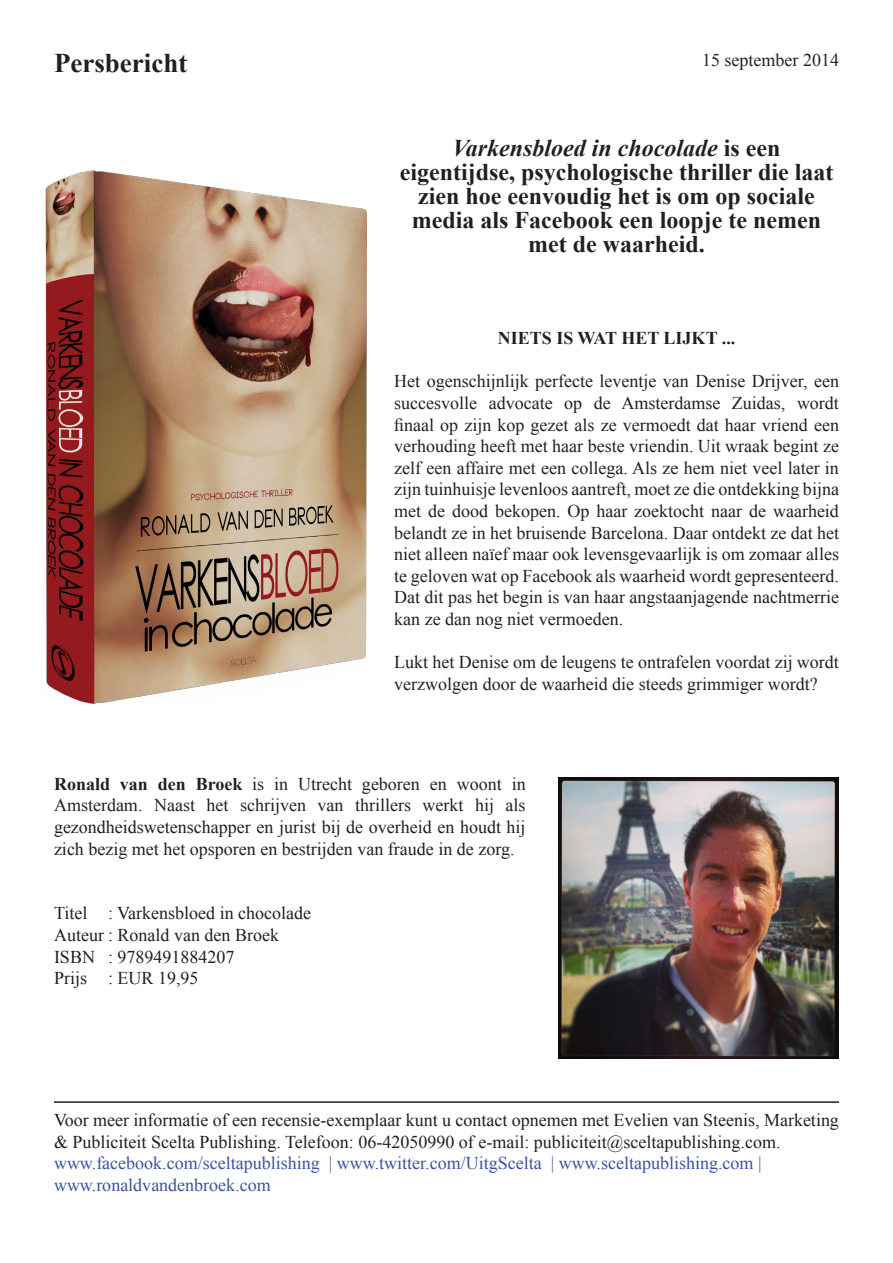
<style>
.page{position:relative;width:893px;height:1263px;background:#fff}
.page>*{position:absolute;margin:0;border:0;box-sizing:border-box;transform-origin:0 0}
.t1{font:700 27px "Times New Roman";color:#231f20}
.t2{font:700 24px/24px "Times New Roman";color:#231f20;text-align:center}
.t3{font:18px/21.6px "Times New Roman";color:#231f20}
.t4{font:18px "Times New Roman";color:#3a53a3}
.t5{font:700 18px "Times New Roman";color:#231f20}
.s1{font-style:italic}
.s2{font-weight:700}
</style>
<div class="page">
<img style="left:45px;top:170px;width:322px;height:534px">
<hr style="left:54px;top:1101px;width:785px;height:2px;background:#231f20">
<img style="left:558px;top:777px;width:281px;height:281px">
<p class="t1" style="left:54px;top:44px;width:135px">Persbericht</p>
<p class="t3" style="left:702px;top:49px;width:138px">15 september 2014</p>
<p class="t2" style="left:400px;top:135px;width:435px"><span class="s1">Varkensbloed in chocolade</span> is een eigentijdse, psychologische thriller die laat zien hoe eenvoudig het is om op sociale media als Facebook een loopje te nemen met de waarheid.</p>
<p class="t5" style="left:498px;top:325px;width:239px">NIETS IS WAT HET LIJKT ...</p>
<p class="t3" style="left:394px;top:370px;width:446px;text-align:justify">Het ogenschijnlijk perfecte leventje van Denise Drijver, een succesvolle advocate op de Amsterdamse Zuidas, wordt finaal op zijn kop gezet als ze vermoedt dat haar vriend een verhouding heeft met haar beste vriendin. Uit wraak begint ze zelf een affaire met een collega. Als ze hem niet veel later in zijn tuinhuisje levenloos aantreft, moet ze die ontdekking bijna met de dood bekopen. Op haar zoektocht naar de waarheid belandt ze in het bruisende Barcelona. Daar ontdekt ze dat het niet alleen naïef maar ook levensgevaarlijk is om zomaar alles te geloven wat op Facebook als waarheid wordt gepresenteerd.<br>Dat dit pas het begin is van haar angstaanjagende nachtmerrie kan ze dan nog niet vermoeden.</p>
<p class="t3" style="left:394px;top:651px;width:446px">Lukt het Denise om de leugens te ontrafelen voordat zij wordt verzwolgen door de waarheid die steeds grimmiger wordt?</p>
<p class="t3" style="left:54px;top:772px;width:473px;text-align:justify"><span class="s2">Ronald van den Broek</span> is in Utrecht geboren en woont in Amsterdam. Naast het schrijven van thrillers werkt hij als gezondheidswetenschapper en jurist bij de overheid en houdt hij zich bezig met het opsporen en bestrijden van fraude in de zorg.</p>
<p class="t3" style="left:54px;top:902px;width:259px">Titel : Varkensbloed in chocolade</p>
<p class="t3" style="left:54px;top:924px;width:226px">Auteur : Ronald van den Broek<br>ISBN : 9789491884207<br>Prijs : EUR 19,95</p>
<p class="t3" style="left:54px;top:1109px;width:786px">Voor meer informatie of een recensie-exemplaar kunt u contact opnemen met Evelien van Steenis, Marketing &amp; Publiciteit Scelta Publishing. Telefoon: 06-42050990 of e-mail: publiciteit@sceltapublishing.com.</p>
<p class="t4" style="left:54px;top:1150px;width:709px">www.facebook.com/sceltapublishing | www.twitter.com/UitgScelta | www.sceltapublishing.com |</p>
<p class="t4" style="left:54px;top:1172px;width:218px">www.ronaldvandenbroek.com</p>
</div>
